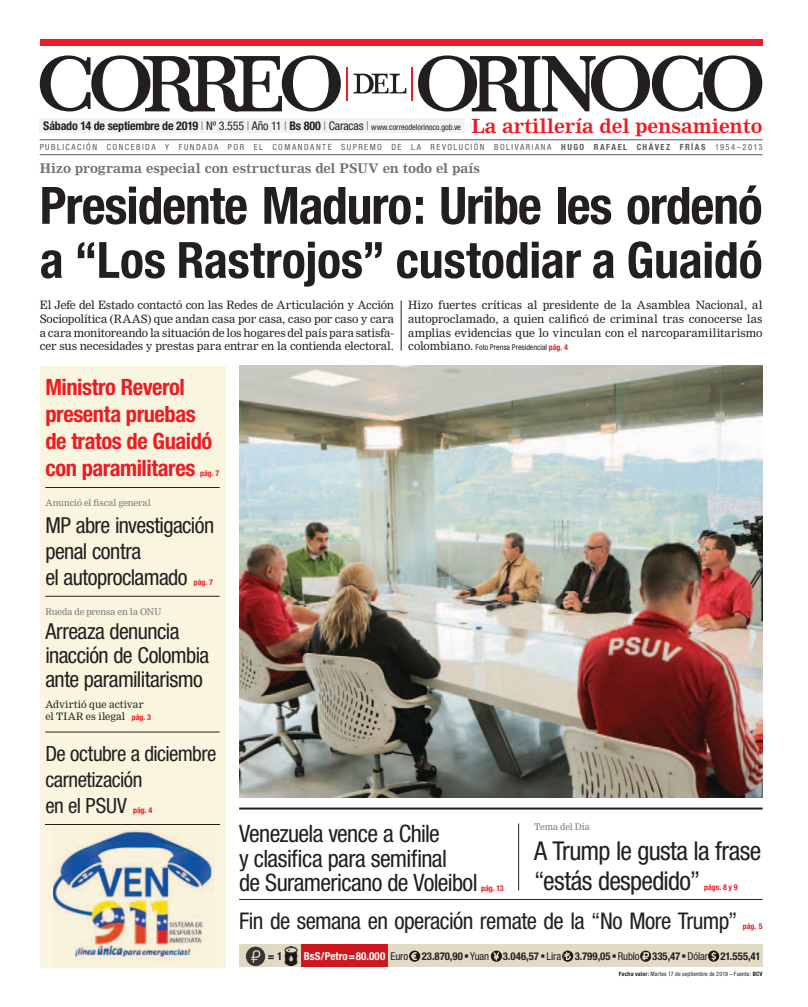
<style>
.page{position:relative;width:808px;height:1007px;background:#fff}
.page>*{position:absolute;margin:0;border:0;box-sizing:border-box;transform-origin:0 0}
.t1{font:700 condensed 51.5px "Helvetica Neue";letter-spacing:-.02em;color:#231f20}
.t2{font:700 condensed 50px "Helvetica Neue";letter-spacing:-.005em;color:#231f20}
.t3{font:condensed 26px/30px "Helvetica Neue";letter-spacing:-.025em;color:#231f20}
.t4{font:condensed 24px/24.5px "Helvetica Neue";letter-spacing:-.03em;color:#231f20}
.t5{font:condensed 23px "Helvetica Neue";letter-spacing:-.025em;color:#231f20}
.t6{font:700 condensed 22.5px/27px "Helvetica Neue";letter-spacing:-.02em;color:#ed1c24}
.t7{font:condensed 22px/26px "Helvetica Neue";letter-spacing:-.025em;color:#231f20}
.t8{font:condensed 21px/26px "Helvetica Neue";letter-spacing:-.025em;color:#231f20}
.t9{font:700 19.1px "Nimrod MT Std";letter-spacing:-.005em;color:#ed1c24}
.t10{font:700 13px "Nimrod MT Std";color:#6d6f71}
.t11{font:700 condensed 12px "Helvetica Neue";letter-spacing:-.015em;color:#231f20}
.t12{font:11.2px/13.7px "Nimrod MT Std";letter-spacing:-.01em;color:#231f20;text-align:justify}
.t13{font:700 condensed 11px "Helvetica Neue";letter-spacing:.005em;color:#fff}
.t14{font:700 condensed 11px "Helvetica Neue";color:#231f20}
.t15{font:700 condensed 10.8px "Helvetica Neue";letter-spacing:.01em;color:#231f20}
.t16{font:10px/12.2px "Nimrod MT Std";letter-spacing:.01em;color:#231f20}
.t17{font:9px "Nimrod MT Std";letter-spacing:-.015em;color:#77797b}
.t18{font:condensed 8.5px "Helvetica Neue";letter-spacing:.17em;color:#58595b}
.t19{font:condensed 8px "Helvetica Neue";letter-spacing:-.005em;color:#231f20}
.t20{font:700 condensed 8px "Helvetica Neue";letter-spacing:-.005em;color:#ed1c24}
.t21{font:condensed 6px "Helvetica Neue";letter-spacing:.02em;color:#231f20}
.s1{font-weight:100}
.s2{font-weight:400}
.s3{font-weight:400;font-size:8.2px}
.s4{font-weight:700}
.s5{font-family:"Nimrod MT Std";font-stretch:normal;font-size:11.2px}
.s6{font-weight:700;color:#ed1c24}
.s7{font-family:"Helvetica Neue";font-weight:700;font-stretch:condensed;font-size:8px;color:#ed1c24}
.s8{font-weight:400;font-size:10.8px;color:#231f20}
</style>
<div class="page">
<div style="left:40px;top:119px;width:425px;height:14px;background:#f2f2f3"></div>
<div style="left:40px;top:40px;width:722px;height:6px;background:#ed1c24"></div>
<svg style="left:418px;top:55px;width:344px;height:57px"></svg>
<svg style="left:40px;top:55px;width:301px;height:57px"></svg>
<svg style="left:353px;top:73px;width:53px;height:21px"></svg>
<hr style="left:347px;top:67px;width:1px;height:34px;background:#ed1c24">
<hr style="left:411px;top:67px;width:2px;height:34px;background:#ed1c24">
<hr style="left:40px;top:154px;width:723px;height:1px;background:#58595b">
<hr style="left:40px;top:139px;width:723px;height:1px;background:#58595b">
<hr style="left:401px;top:300px;width:1px;height:50px;background:#231f20">
<div style="left:40px;top:366px;width:185px;height:601px;background:#f9f5de"></div>
<hr style="left:45px;top:487px;width:175px;height:1px;background:#231f20">
<hr style="left:45px;top:596px;width:175px;height:1px;background:#231f20">
<hr style="left:45px;top:731px;width:175px;height:1px;background:#231f20">
<hr style="left:45px;top:824px;width:175px;height:1px;background:#231f20">
<img style="left:239px;top:366px;width:524px;height:431px">
<hr style="left:239px;top:807px;width:524px;height:2px;background:#231f20">
<hr style="left:239px;top:899px;width:524px;height:1px;background:#231f20">
<hr style="left:518px;top:823px;width:1px;height:67px;background:#231f20">
<div style="left:239px;top:944px;width:524px;height:23px;background:#e1dac5"></div>
<div style="left:302px;top:944px;width:86px;height:23px;background:#ce171e"></div>
<img style="left:245px;top:946px;width:21px;height:20px">
<svg style="left:409px;top:950px;width:11px;height:11px"></svg>
<svg style="left:491px;top:950px;width:11px;height:11px"></svg>
<svg style="left:562px;top:950px;width:11px;height:11px"></svg>
<svg style="left:640px;top:950px;width:11px;height:11px"></svg>
<img style="left:284px;top:946px;width:14px;height:18px">
<svg style="left:708px;top:950px;width:11px;height:11px"></svg>
<img style="left:53px;top:829px;width:160px;height:132px">
<p class="t11" style="left:43px;top:122px;width:419px">Sábado 14 de septiembre de 2019 <span class="s1">|</span> <span class="s2">Nº 3.555</span> <span class="s1">|</span> <span class="s2">Año 11</span> <span class="s1">|</span> Bs 800 <span class="s1">|</span> <span class="s2">Caracas</span> <span class="s1">|</span> <span class="s3">www.correodelorinoco.gob.ve</span></p>
<h3 class="t9" style="left:471px;top:117px;width:293px">La artillería del pensamiento</h3>
<p class="t18" style="left:40px;top:144px;width:724px">PUBLICACIÓN CONCEBIDA Y FUNDADA POR EL COMANDANTE SUPREMO DE LA REVOLUCIÓN BOLIVARIANA <span class="s4">HUGO RAFAEL CHÁVEZ FRÍAS</span> 1954–2013</p>
<p class="t10" style="left:40px;top:162px;width:442px">Hizo programa especial con estructuras del PSUV en todo el país</p>
<h1 class="t1" style="left:40px;top:187px;width:724px">Presidente Maduro: Uribe les ordenó</h1>
<h2 class="t2" style="left:40px;top:242px;width:724px">a “Los Rastrojos” custodiar a Guaidó</h2>
<p class="t12" style="left:40px;top:299px;width:356px">El Jefe del Estado contactó con las Redes de Articulación y Acción Sociopolítica (RAAS) que andan casa por casa, caso por caso y cara a cara monitoreando la situación de los hogares del país para satisfa&shy;cer sus necesidades y prestas para entrar en la contienda electoral.</p>
<p class="t12" style="left:408px;top:299px;width:356px">Hizo fuertes críticas al presidente de la Asamblea Nacional, al autoproclamado, a quien calificó de criminal tras conocerse las amplias evidencias que lo vinculan con el narcoparamilitarismo</p>
<p class="t19" style="left:408px;top:345px;width:161px"><span class="s5">colombiano.</span> Foto Prensa Presidencial <span class="s6">pág. 4</span></p>
<h3 class="t6" style="left:45px;top:376px;width:169px">Ministro Reverol presenta pruebas de tratos de Guaidó con paramilitares</h3>
<p class="t20" style="left:200px;top:470px;width:21px">pág. 7</p>
<p class="t17" style="left:45px;top:499px;width:107px">Anunció el fiscal general</p>
<h3 class="t7" style="left:45px;top:514px;width:170px">MP abre investigación penal contra<br>el autoproclamado</h3>
<p class="t20" style="left:194px;top:578px;width:21px">pág. 7</p>
<p class="t17" style="left:45px;top:607px;width:118px">Rueda de prensa en la ONU</p>
<h3 class="t7" style="left:45px;top:622px;width:165px;line-height:24px">Arreaza denuncia inacción de Colombia ante paramilitarismo</h3>
<p class="t16" style="left:45px;top:699px;width:107px">Advirtió que activar el TIAR es ilegal <span class="s7">pág. 3</span></p>
<h3 class="t8" style="left:45px;top:743px;width:173px">De octubre a diciembre carnetización<br>en el PSUV</h3>
<p class="t20" style="left:133px;top:807px;width:21px">pág. 4</p>
<p class="t17" style="left:534px;top:822px;width:57px">Tema del Día</p>
<h3 class="t3" style="left:534px;top:838px;width:229px">A Trump le gusta la frase “estás despedido”</h3>
<h3 class="t4" style="left:239px;top:824px;width:240px">Venezuela vence a Chile<br>y clasifica para semifinal<br>de Suramericano de Voleibol</h3>
<p class="t20" style="left:704px;top:883px;width:35px">págs. 8 y 9</p>
<h3 class="t5" style="left:239px;top:912px;width:500px">Fin de semana en operación remate de la “No More Trump”</h3>
<p class="t20" style="left:743px;top:923px;width:21px">pág. 5</p>
<p class="t14" style="left:268px;top:952px;width:16px">= 1</p>
<p class="t13" style="left:304px;top:952px;width:106px">BsS/Petro=80.000 <span class="s8">Euro</span></p>
<p class="t15" style="left:422px;top:952px;width:69px">23.870,90 <span class="s2">Yuan</span></p>
<p class="t15" style="left:503px;top:952px;width:60px">3.046,57 <span class="s2">Lira</span></p>
<p class="t15" style="left:575px;top:952px;width:107px">3.799,05 <span class="s2">Rublo</span> 335,47</p>
<p class="t15" style="left:687px;top:952px;width:75px"><span class="s2">Dólar</span> 21.555,41</p>
<p class="t21" style="left:619px;top:971px;width:145px"><span class="s4">Fecha valor:</span> Martes 17 de septiembre de 2019 – Fuente: <span class="s4">BCV</span></p>
<p class="t20" style="left:481px;top:885px;width:24px">pág. 13</p>
</div>
